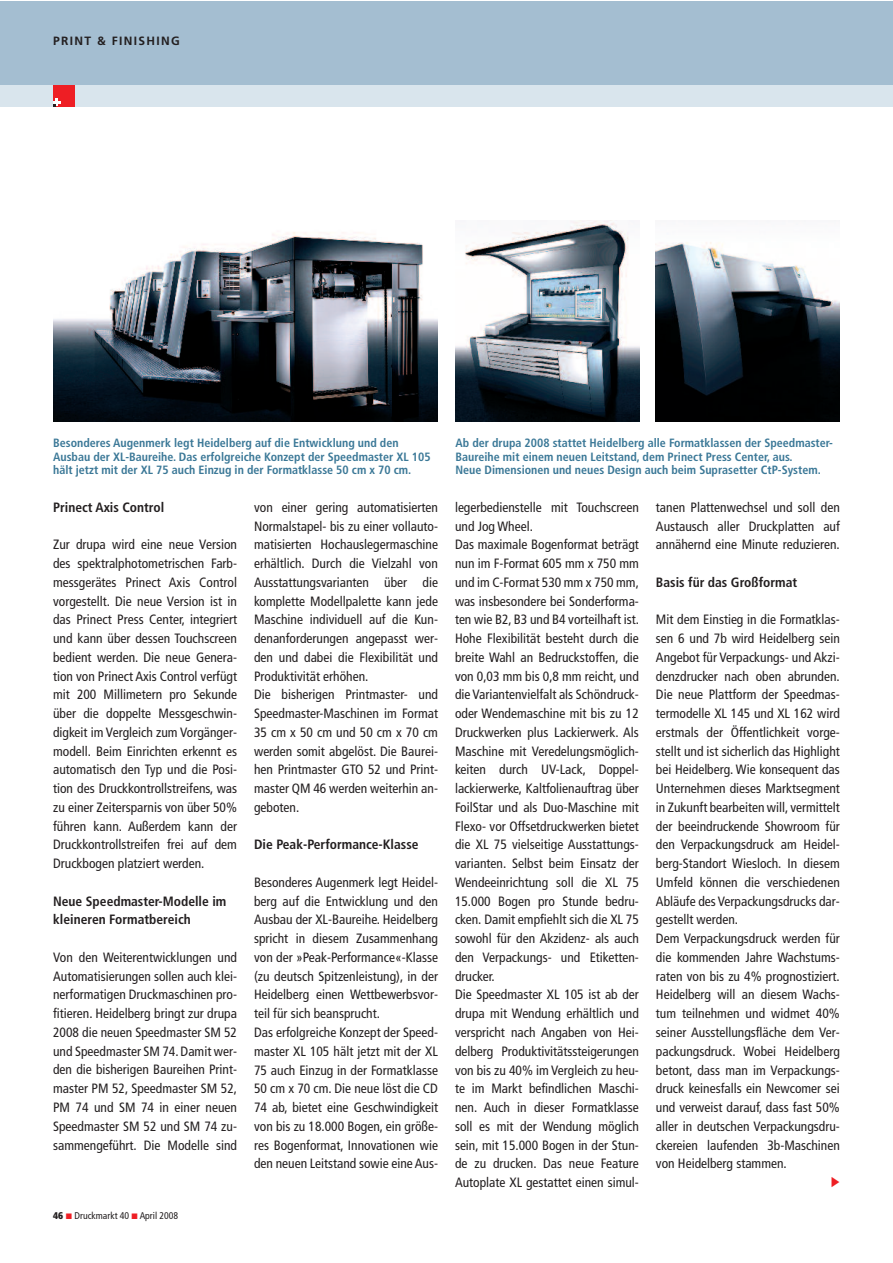
<style>
.page{position:relative;width:893px;height:1263px;background:#fff}
.page>*{position:absolute;margin:0;border:0;box-sizing:border-box;transform-origin:0 0}
.t1{font:condensed 13.5px/18.8px "Frutiger";color:#231f20}
.t2{font:700 condensed 13.5px/18.8px "Frutiger";color:#231f20}
.t3{font:700 condensed 12px/13.5px "Frutiger";color:#3b7897}
.t4{font:700 12px "Frutiger CE";letter-spacing:.11em;color:#231f20}
.t5{font:condensed 9.75px "Frutiger";color:#231f20}
.s1{font-weight:900}
</style>
<div class="page">
<div style="left:0;top:1px;width:892px;height:84px;background:#a4bed1"></div>
<div style="left:0;top:85px;width:892px;height:21px;background:#d9e5ed"></div>
<img style="left:53px;top:232px;width:385px;height:189px">
<img style="left:455px;top:220px;width:184px;height:201px">
<img style="left:656px;top:242px;width:184px;height:179px">
<div style="left:53px;top:85px;width:21px;height:21px;background:#ee1e24"></div>
<svg style="left:53px;top:98px;width:8px;height:8px"></svg>
<p class="t4" style="left:53px;top:34px;width:128px">PRINT &amp; FINISHING</p>
<p class="t3" style="left:53px;top:436px;width:379px">Besonderes Augenmerk legt Heidelberg auf die Entwicklung und den<br>Ausbau der XL-Baureihe. Das erfolgreiche Konzept der Speedmaster XL 105 hält jetzt mit der XL 75 auch Einzug in der Formatklasse 50 cm x 70 cm.</p>
<p class="t3" style="left:455px;top:436px;width:379px">Ab der drupa 2008 stattet Heidelberg alle Formatklassen der Speedmaster-<br>Baureihe mit einem neuen Leitstand, dem Prinect Press Center, aus.<br>Neue Dimensionen und neues Design auch beim Suprasetter CtP-System.</p>
<p class="t2" style="left:53px;top:498px;width:113px">Prinect Axis Control</p>
<p class="t1" style="left:53px;top:535px;width:185px;text-align:justify">Zur drupa wird eine neue Version des spektralphotometrischen Farb&shy;messgerätes Prinect Axis Control vorgestellt. Die neue Version ist in das Prinect Press Center, integriert und kann über dessen Touchscreen bedient werden. Die neue Genera&shy;tion von Prinect Axis Control verfügt mit 200 Millimetern pro Sekunde über die doppelte Messgeschwin&shy;digkeit im Vergleich zum Vorgänger&shy;modell. Beim Einrichten erkennt es automatisch den Typ und die Posi&shy;tion des Druckkontrollstreifens, was zu einer Zeitersparnis von über 50% führen kann. Außerdem kann der Druckkontrollstreifen frei auf dem Druckbogen platziert werden.</p>
<p class="t2" style="left:53px;top:892px;width:175px">Neue Speedmaster-Modelle im kleineren Formatbereich</p>
<p class="t1" style="left:53px;top:948px;width:185px;text-align:justify">Von den Weiterentwicklungen und Automatisierungen sollen auch klei&shy;nerformatigen Druckmaschinen pro&shy;fitieren. Heidelberg bringt zur drupa 2008 die neuen Speedmaster SM 52 und Speedmaster SM 74. Damit wer&shy;den die bisherigen Baureihen Print&shy;master PM 52, Speedmaster SM 52, PM 74 und SM 74 in einer neuen Speedmaster SM 52 und SM 74 zu&shy;sammengeführt. Die Modelle sind</p>
<p class="t5" style="left:53px;top:1210px;width:127px"><span class="s1">46</span> Druckmarkt 40 April 2008</p>
<p class="t1" style="left:254px;top:498px;width:185px">von einer gering automatisierten<br>Normalstapel- bis zu einer vollauto&shy;matisierten Hochauslegermaschine erhältlich. Durch die Vielzahl von<br>Ausstattungsvarianten über die komplette Modellpalette kann jede<br>Maschine individuell auf die Kun&shy;denanforderungen angepasst wer&shy;den und dabei die Flexibilität und<br>Produktivität erhöhen.<br>Die bisherigen Printmaster- und<br>Speedmaster-Maschinen im Format<br>35 cm x 50 cm und 50 cm x 70 cm werden somit abgelöst. Die Baurei&shy;hen Printmaster GTO 52 und Print&shy;master QM 46 werden weiterhin an&shy;geboten.</p>
<p class="t2" style="left:254px;top:835px;width:166px">Die Peak-Performance-Klasse</p>
<p class="t1" style="left:254px;top:873px;width:185px">Besonderes Augenmerk legt Heidel&shy;berg auf die Entwicklung und den Ausbau der XL-Baureihe. Heidelberg spricht in diesem Zusammenhang von der »Peak-Performance«-Klasse (zu deutsch Spitzenleistung), in der Heidelberg einen Wettbewerbsvor&shy;teil für sich beansprucht.<br>Das erfolgreiche Konzept der Speed&shy;master XL 105 hält jetzt mit der XL 75 auch Einzug in der Formatklasse 50 cm x 70 cm. Die neue löst die CD 74 ab, bietet eine Geschwindigkeit von bis zu 18.000 Bogen, ein größe&shy;res Bogenformat, Innovationen wie den neuen Leitstand sowie eineAus-</p>
<p class="t1" style="left:455px;top:498px;width:185px">legerbedienstelle mit Touchscreen und Jog Wheel.<br>Das maximale Bogenformat beträgt nun im F-Format 605 mm x 750 mm und im C-Format 530 mm x 750 mm, was insbesondere bei Sonderforma&shy;ten wie B2, B3 und B4 vorteilhaft ist.<br>Hohe Flexibilität besteht durch die breite Wahl an Bedruckstoffen, die von 0,03 mm bis 0,8 mm reicht, und die Variantenvielfalt als Schöndruck&shy;oder Wendemaschine mit bis zu 12<br>Druckwerken plus Lackierwerk. Als<br>Maschine mit Veredelungsmöglich&shy;keiten durch UV-Lack, Doppel&shy;lackierwerke, Kaltfolienauftrag über<br>FoilStar und als Duo-Maschine mit<br>Flexo- vor Offsetdruckwerken bietet die XL 75 vielseitige Ausstattungs&shy;varianten. Selbst beim Einsatz der<br>Wendeeinrichtung soll die XL 75<br>15.000 Bogen pro Stunde bedru&shy;cken. Damit empfiehlt sich die XL 75 sowohl für den Akzidenz- als auch den Verpackungs- und Etiketten&shy;drucker.<br>Die Speedmaster XL 105 ist ab der drupa mit Wendung erhältlich und verspricht nach Angaben von Hei&shy;delberg Produktivitätssteigerungen von bis zu 40% im Vergleich zu heu&shy;te im Markt befindlichen Maschi&shy;nen. Auch in dieser Formatklasse soll es mit der Wendung möglich sein, mit 15.000 Bogen in der Stun&shy;de zu drucken. Das neue Feature<br>Autoplate XL gestattet einen simul-</p>
<p class="t1" style="left:656px;top:498px;width:185px;text-align:justify">tanen Plattenwechsel und soll den Austausch aller Druckplatten auf annähernd eine Minute reduzieren.</p>
<p class="t2" style="left:656px;top:573px;width:143px">Basis für das Großformat</p>
<p class="t1" style="left:656px;top:610px;width:185px">Mit dem Einstieg in die Formatklas&shy;sen 6 und 7b wird Heidelberg sein Angebot für Verpackungs- und Akzi&shy;denzdrucker nach oben abrunden.<br>Die neue Plattform der Speedmas&shy;termodelle XL 145 und XL 162 wird erstmals der Öffentlichkeit vorge&shy;stellt und ist sicherlich das Highlight bei Heidelberg. Wie konsequent das Unternehmen dieses Marktsegment in Zukunft bearbeiten will, vermittelt der beeindruckende Showroom für den Verpackungsdruck am Heidel&shy;berg-Standort Wiesloch. In diesem Umfeld können die verschiedenen Abläufe des Verpackungsdrucks dar&shy;gestellt werden.<br>Dem Verpackungsdruck werden für die kommenden Jahre Wachstums&shy;raten von bis zu 4% prognostiziert.<br>Heidelberg will an diesem Wachs&shy;tum teilnehmen und widmet 40% seiner Ausstellungsfläche dem Ver&shy;packungsdruck. Wobei Heidelberg betont, dass man im Verpackungs&shy;druck keinesfalls ein Newcomer sei und verweist darauf, dass fast 50% aller in deutschen Verpackungsdru&shy;ckereien laufenden 3b-Maschinen von Heidelberg stammen.</p>
</div>
